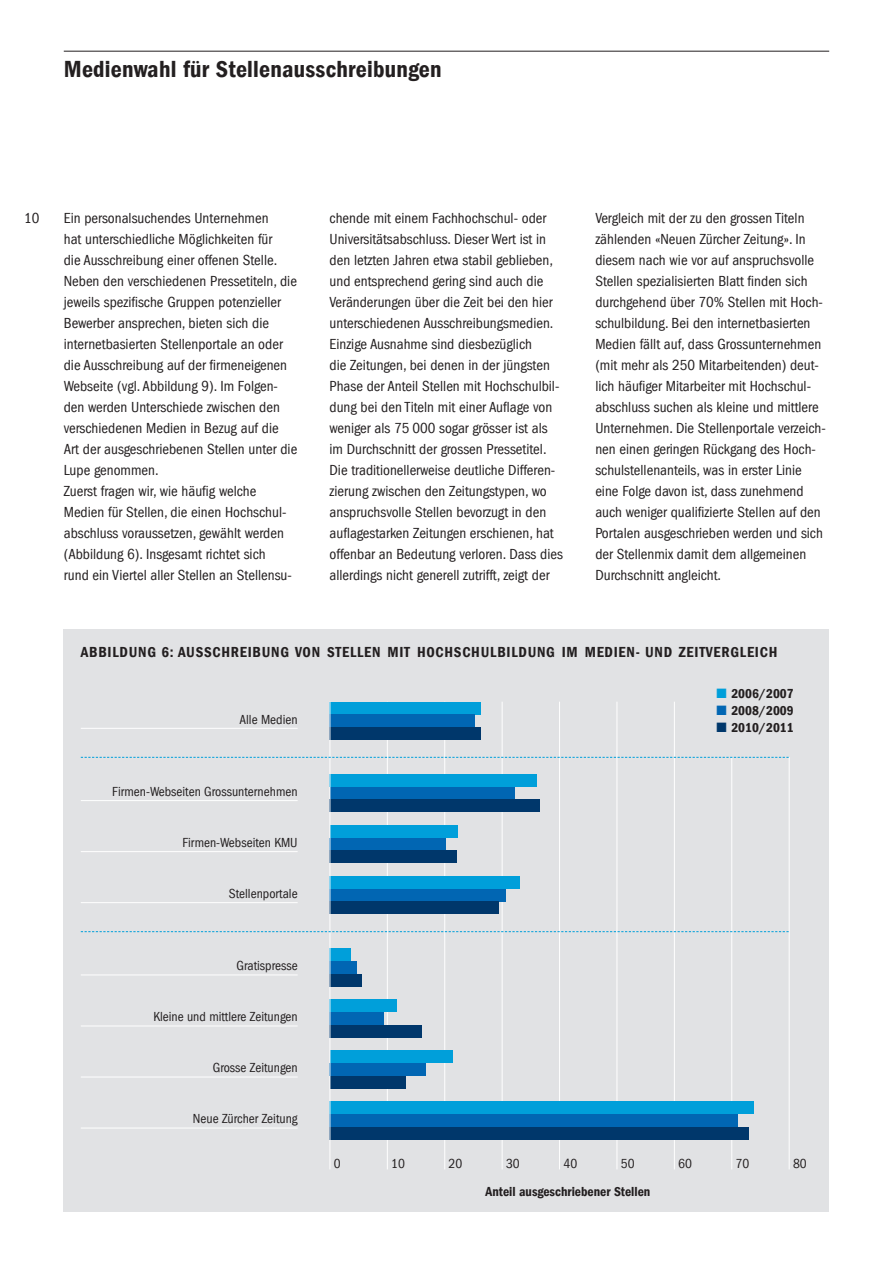
<style>
.page{position:relative;width:893px;height:1263px;background:#fff}
.page>*{position:absolute;margin:0;border:0;box-sizing:border-box;transform-origin:0 0}
.t1{font:24px "Franklin Gothic LT Com Dm Cn";letter-spacing:.01em;color:#231f20}
.t2{font:condensed 15px/21px "Franklin Gothic LT Com";color:#231f20}
.t3{font:15px "Franklin Gothic LT Com Dm Cn";letter-spacing:.05em;color:#231f20}
.t4{font:condensed 13.5px "Franklin Gothic LT Com";color:#231f20}
.t5{font:13.5px "Franklin Gothic LT Com Dm Cn";color:#231f20}
.s1{color:#009fda}
.s2{color:#0166b3}
.s3{color:#00376b}
</style>
<div class="page">
<div style="left:64px;top:629px;width:765px;height:583px;background:#e1e2e4"></div>
<hr style="left:387px;top:702px;width:1px;height:467px;background:#fff">
<hr style="left:444px;top:702px;width:1px;height:467px;background:#fff">
<hr style="left:502px;top:702px;width:1px;height:467px;background:#fff">
<hr style="left:559px;top:702px;width:1px;height:467px;background:#fff">
<hr style="left:617px;top:702px;width:1px;height:467px;background:#fff">
<hr style="left:674px;top:702px;width:1px;height:467px;background:#fff">
<hr style="left:731px;top:757px;width:1px;height:412px;background:#fff">
<hr style="left:789px;top:757px;width:1px;height:412px;background:#fff">
<hr style="left:64px;top:51px;width:765px;height:1px;background:#231f20">
<div style="left:330px;top:702px;width:151px;height:12px;background:#009fda"></div>
<div style="left:330px;top:774px;width:207px;height:13px;background:#009fda"></div>
<div style="left:330px;top:825px;width:128px;height:13px;background:#009fda"></div>
<div style="left:330px;top:876px;width:190px;height:13px;background:#009fda"></div>
<div style="left:330px;top:948px;width:21px;height:13px;background:#009fda"></div>
<div style="left:330px;top:999px;width:67px;height:13px;background:#009fda"></div>
<div style="left:330px;top:1050px;width:122px;height:13px;background:#009fda"></div>
<div style="left:330px;top:1101px;width:424px;height:13px;background:#009fda"></div>
<div style="left:330px;top:714px;width:145px;height:13px;background:#0166b3"></div>
<div style="left:330px;top:787px;width:184px;height:12px;background:#0166b3"></div>
<div style="left:330px;top:838px;width:116px;height:12px;background:#0166b3"></div>
<div style="left:330px;top:889px;width:176px;height:12px;background:#0166b3"></div>
<div style="left:330px;top:961px;width:27px;height:13px;background:#0166b3"></div>
<div style="left:330px;top:1012px;width:54px;height:13px;background:#0166b3"></div>
<div style="left:330px;top:1063px;width:96px;height:13px;background:#0166b3"></div>
<div style="left:330px;top:1114px;width:408px;height:13px;background:#0166b3"></div>
<div style="left:330px;top:727px;width:151px;height:13px;background:#00376b"></div>
<div style="left:330px;top:799px;width:210px;height:13px;background:#00376b"></div>
<div style="left:330px;top:850px;width:127px;height:13px;background:#00376b"></div>
<div style="left:330px;top:901px;width:169px;height:13px;background:#00376b"></div>
<div style="left:330px;top:974px;width:32px;height:12px;background:#00376b"></div>
<div style="left:330px;top:1025px;width:92px;height:12px;background:#00376b"></div>
<div style="left:330px;top:1076px;width:75px;height:13px;background:#00376b"></div>
<div style="left:330px;top:1127px;width:419px;height:13px;background:#00376b"></div>
<hr style="left:81px;top:728px;width:217px;height:1px;background:#fff">
<hr style="left:81px;top:800px;width:217px;height:1px;background:#fff">
<hr style="left:81px;top:851px;width:217px;height:1px;background:#fff">
<hr style="left:81px;top:902px;width:217px;height:1px;background:#fff">
<hr style="left:81px;top:974px;width:217px;height:1px;background:#fff">
<hr style="left:81px;top:1025px;width:217px;height:1px;background:#fff">
<hr style="left:81px;top:1077px;width:217px;height:1px;background:#fff">
<hr style="left:81px;top:1128px;width:217px;height:1px;background:#fff">
<hr style="left:330px;top:702px;width:1px;height:467px;background:#fff">
<svg style="left:81px;top:757px;width:708px;height:1px"></svg>
<svg style="left:81px;top:931px;width:708px;height:1px"></svg>
<h1 class="t1" style="left:64px;top:55px;width:379px">MEDIENWAHL FÜR STELLENAUSSCHREIBUNGEN</h1>
<p class="t2" style="left:24px;top:208px;width:17px">10</p>
<p class="t2" style="left:64px;top:208px;width:235px">Ein personalsuchendes Unternehmen<br>hat unterschiedliche Möglichkeiten für<br>die Ausschreibung einer offenen Stelle.<br>Neben den verschiedenen Pressetiteln, die jeweils spezifische Gruppen potenzieller Bewerber ansprechen, bieten sich die internetbasierten Stellenportale an oder die Ausschreibung auf der firmeneigenen Webseite (vgl. Abbildung 9). Im Folgen&shy;den werden Unterschiede zwischen den verschiedenen Medien in Bezug auf die Art der ausgeschriebenen Stellen unter die Lupe genommen.<br>Zuerst fragen wir, wie häufig welche Medien für Stellen, die einen Hochschul&shy;abschluss voraussetzen, gewählt werden (Abbildung 6). Insgesamt richtet sich<br>rund ein Viertel aller Stellen an Stellensu-</p>
<p class="t2" style="left:330px;top:208px;width:235px">chende mit einem Fachhochschul- oder Universitätsabschluss. Dieser Wert ist in den letzten Jahren etwa stabil geblieben, und entsprechend gering sind auch die Veränderungen über die Zeit bei den hier unterschiedenen Ausschreibungsmedien.<br>Einzige Ausnahme sind diesbezüglich<br>die Zeitungen, bei denen in der jüngsten Phase der Anteil Stellen mit Hochschulbil&shy;dung bei den Titeln mit einer Auflage von weniger als 75 000 sogar grösser ist als im Durchschnitt der grossen Pressetitel.<br>Die traditionellerweise deutliche Differen&shy;zierung zwischen den Zeitungstypen, wo anspruchsvolle Stellen bevorzugt in den auflagestarken Zeitungen erschienen, hat offenbar an Bedeutung verloren. Dass dies allerdings nicht generell zutrifft, zeigt der</p>
<p class="t2" style="left:595px;top:208px;width:232px">Vergleich mit der zu den grossen Titeln zählenden «Neuen Zürcher Zeitung». In diesem nach wie vor auf anspruchsvolle Stellen spezialisierten Blatt finden sich durchgehend über 70% Stellen mit Hoch&shy;schulbildung. Bei den internetbasierten Medien fällt auf, dass Grossunternehmen (mit mehr als 250 Mitarbeitenden) deut&shy;lich häufiger Mitarbeiter mit Hochschul&shy;abschluss suchen als kleine und mittlere Unternehmen. Die Stellenportale verzeich&shy;nen einen geringen Rückgang des Hoch&shy;schulstellenanteils, was in erster Linie eine Folge davon ist, dass zunehmend auch weniger qualifizierte Stellen auf den Portalen ausgeschrieben werden und sich der Stellenmix damit dem allgemeinen Durchschnitt angleicht.</p>
<p class="t3" style="left:81px;top:643px;width:9px">ABBI</p>
<p class="t3" style="left:112px;top:643px;width:69px">LDUNG 6: AUSS</p>
<p class="t3" style="left:213px;top:643px;width:36px">CHREIBU</p>
<p class="t3" style="left:271px;top:643px;width:125px">NG VON STELLEN MIT</p>
<p class="t3" style="left:417px;top:643px;width:270px">HOCHSCHU LBI LDUNG IM MEDIEN- UND ZEITVE</p>
<p class="t3" style="left:721px;top:643px;width:55px">RGLEICH</p>
<p class="t4" style="left:240px;top:712px;width:60px">Alle Medien</p>
<p class="t4" style="left:112px;top:784px;width:187px">Firmen-Webseiten Grossunternehmen</p>
<p class="t4" style="left:182px;top:835px;width:117px">Firmen-Webseiten KMU</p>
<p class="t4" style="left:229px;top:886px;width:70px">Stellenportale</p>
<p class="t4" style="left:236px;top:958px;width:63px">Gratispresse</p>
<p class="t4" style="left:153px;top:1009px;width:146px">Kleine und mittlere Zeitungen</p>
<p class="t4" style="left:213px;top:1060px;width:86px">Grosse Zeitungen</p>
<p class="t4" style="left:193px;top:1111px;width:106px">Neue Zürcher Zeitung</p>
<p class="t5" style="left:716px;top:686px;width:79px"><span class="s1">■</span> 2006/2007</p>
<p class="t5" style="left:716px;top:703px;width:79px"><span class="s2">■</span> 2008/2009</p>
<p class="t5" style="left:716px;top:720px;width:79px"><span class="s3">■</span> 2010/2011</p>
<p class="t4" style="left:334px;top:1156px;width:8px">0</p>
<p class="t4" style="left:391px;top:1156px;width:15px">10</p>
<p class="t4" style="left:449px;top:1156px;width:15px">20</p>
<p class="t4" style="left:506px;top:1156px;width:15px">30</p>
<p class="t4" style="left:563px;top:1156px;width:15px">40</p>
<p class="t4" style="left:621px;top:1156px;width:15px">50</p>
<p class="t4" style="left:678px;top:1156px;width:15px">60</p>
<p class="t4" style="left:736px;top:1156px;width:15px">70</p>
<p class="t4" style="left:793px;top:1156px;width:15px">80</p>
<p class="t5" style="left:486px;top:1183px;width:166px">ANTEIL AUSGESCHRIEBENER STELLEN</p>
</div>
